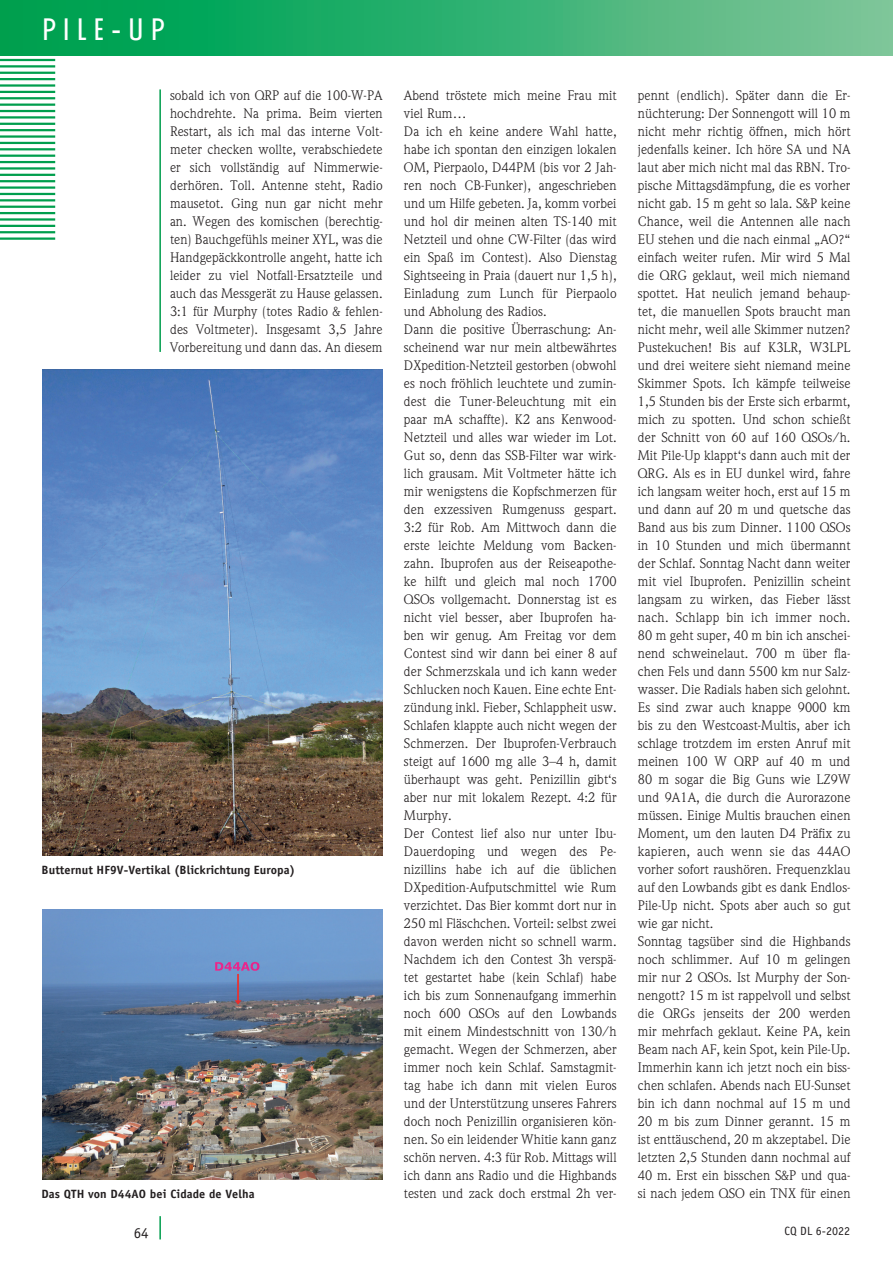
<style>
.page{position:relative;width:893px;height:1263px;background:#fff}
.page>*{position:absolute;margin:0;border:0;box-sizing:border-box;transform-origin:0 0}
.t1{font:condensed 30px "Limerick";letter-spacing:.26em;color:#fff}
.t2{font:15px "Officina Sans";color:#231f20}
.t3{font:13.5px/18px "Weidemann";letter-spacing:.005em;color:#231f20}
.t4{font:700 12px "Officina Sans";letter-spacing:.005em;color:#231f20}
.t5{font:12px "Officina Sans";color:#231f20}
</style>
<div class="page">
<hr style="left:0;top:59px;width:55px;height:2px;background:#009e4d">
<hr style="left:0;top:65px;width:55px;height:2px;background:#009e4d">
<hr style="left:0;top:72px;width:55px;height:2px;background:#009e4d">
<hr style="left:0;top:78px;width:55px;height:2px;background:#009e4d">
<hr style="left:0;top:84px;width:55px;height:3px;background:#009e4d">
<hr style="left:0;top:91px;width:55px;height:2px;background:#009e4d">
<hr style="left:0;top:97px;width:55px;height:2px;background:#009e4d">
<hr style="left:0;top:104px;width:55px;height:2px;background:#009e4d">
<hr style="left:0;top:110px;width:55px;height:2px;background:#009e4d">
<hr style="left:0;top:116px;width:55px;height:3px;background:#009e4d">
<hr style="left:0;top:123px;width:55px;height:2px;background:#009e4d">
<hr style="left:0;top:129px;width:55px;height:2px;background:#009e4d">
<hr style="left:0;top:135px;width:55px;height:3px;background:#009e4d">
<hr style="left:0;top:142px;width:55px;height:2px;background:#009e4d">
<hr style="left:0;top:148px;width:55px;height:2px;background:#009e4d">
<hr style="left:0;top:155px;width:55px;height:2px;background:#009e4d">
<hr style="left:0;top:161px;width:55px;height:2px;background:#009e4d">
<hr style="left:0;top:167px;width:55px;height:3px;background:#009e4d">
<hr style="left:0;top:174px;width:55px;height:2px;background:#009e4d">
<hr style="left:0;top:180px;width:55px;height:2px;background:#009e4d">
<hr style="left:0;top:186px;width:55px;height:3px;background:#009e4d">
<hr style="left:0;top:193px;width:55px;height:2px;background:#009e4d">
<hr style="left:0;top:199px;width:55px;height:2px;background:#009e4d">
<hr style="left:0;top:206px;width:55px;height:2px;background:#009e4d">
<hr style="left:0;top:212px;width:55px;height:2px;background:#009e4d">
<hr style="left:0;top:218px;width:55px;height:3px;background:#009e4d">
<hr style="left:0;top:225px;width:55px;height:2px;background:#009e4d">
<hr style="left:0;top:231px;width:55px;height:2px;background:#009e4d">
<hr style="left:0;top:237px;width:55px;height:3px;background:#009e4d">
<div style="left:0;top:0;width:893px;height:55px;background:linear-gradient(to right,#009d49,#7cc498)"></div>
<hr style="left:159px;top:1216px;width:2px;height:23px;background:#009e4d">
<img style="left:43px;top:370px;width:340px;height:485px">
<img style="left:43px;top:910px;width:340px;height:270px">
<hr style="left:159px;top:89px;width:2px;height:263px;background:#009e4d">
<h1 class="t1" style="left:42px;top:12px;width:123px">PILE-UP</h1>
<p class="t3" style="left:170px;top:86px;width:214px;text-align:justify">sobald ich von QRP auf die 100-W-PA hochdrehte. Na prima. Beim vierten Restart, als ich mal das interne Volt&shy;meter checken wollte, verabschiedete er sich vollständig auf Nimmerwie&shy;derhören. Toll. Antenne steht, Radio mausetot. Ging nun gar nicht mehr an. Wegen des komischen (berechtig&shy;ten) Bauchgefühls meiner XYL, was die Handgepäckkontrolle angeht, hatte ich leider zu viel Notfall-Ersatzteile und auch das Messgerät zu Hause gelassen.<br>3:1 für Murphy (totes Radio &amp; fehlen&shy;des Voltmeter). Insgesamt 3,5 Jahre Vorbereitung und dann das. An diesem</p>
<p class="t3" style="left:404px;top:86px;width:214px">Abend tröstete mich meine Frau mit viel Rum…<br>Da ich eh keine andere Wahl hatte, habe ich spontan den einzigen lokalen OM, Pierpaolo, D44PM (bis vor 2 Jah&shy;ren noch CB-Funker), angeschrieben und um Hilfe gebeten. Ja, komm vorbei und hol dir meinen alten TS-140 mit Netzteil und ohne CW-Filter (das wird ein Spaß im Contest). Also Dienstag Sightseeing in Praia (dauert nur 1,5 h), Einladung zum Lunch für Pierpaolo und Abholung des Radios.<br>Dann die positive Überraschung: An&shy;scheinend war nur mein altbewährtes DXpedition-Netzteil gestorben (obwohl es noch fröhlich leuchtete und zumin&shy;dest die Tuner-Beleuchtung mit ein paar mA schaffte). K2 ans Kenwood-Netzteil und alles war wieder im Lot.<br>Gut so, denn das SSB-Filter war wirk&shy;lich grausam. Mit Voltmeter hätte ich mir wenigstens die Kopfschmerzen für den exzessiven Rumgenuss gespart.<br>3:2 für Rob. Am Mittwoch dann die erste leichte Meldung vom Backen&shy;zahn. Ibuprofen aus der Reiseapothe&shy;ke hilft und gleich mal noch 1700<br>QSOs vollgemacht. Donnerstag ist es nicht viel besser, aber Ibuprofen ha&shy;ben wir genug. Am Freitag vor dem Contest sind wir dann bei einer 8 auf der Schmerzskala und ich kann weder Schlucken noch Kauen. Eine echte Ent&shy;zündung inkl. Fieber, Schlappheit usw.<br>Schlafen klappte auch nicht wegen der Schmerzen. Der Ibuprofen-Verbrauch steigt auf 1600 mg alle 3–4 h, damit überhaupt was geht. Penizillin gibt‘s aber nur mit lokalem Rezept. 4:2 für Murphy.<br>Der Contest lief also nur unter Ibu-Dauerdoping und wegen des Pe&shy;nizillins habe ich auf die üblichen DXpedition-Aufputschmittel wie Rum verzichtet. Das Bier kommt dort nur in 250 ml Fläschchen. Vorteil: selbst zwei davon werden nicht so schnell warm.<br>Nachdem ich den Contest 3h verspä&shy;tet gestartet habe (kein Schlaf) habe ich bis zum Sonnenaufgang immerhin noch 600 QSOs auf den Lowbands mit einem Mindestschnitt von 130/h gemacht. Wegen der Schmerzen, aber immer noch kein Schlaf. Samstagmit&shy;tag habe ich dann mit vielen Euros und der Unterstützung unseres Fahrers doch noch Penizillin organisieren kön&shy;nen. So ein leidender Whitie kann ganz schön nerven. 4:3 für Rob. Mittags will ich dann ans Radio und die Highbands testen und zack doch erstmal 2h ver-</p>
<p class="t3" style="left:638px;top:86px;width:214px">pennt (endlich). Später dann die Er&shy;nüchterung: Der Sonnengott will 10 m nicht mehr richtig öffnen, mich hört jedenfalls keiner. Ich höre SA und NA laut aber mich nicht mal das RBN. Tro&shy;pische Mittagsdämpfung, die es vorher nicht gab. 15 m geht so lala. S&amp;P keine Chance, weil die Antennen alle nach EU stehen und die nach einmal „AO?“ einfach weiter rufen. Mir wird 5 Mal die QRG geklaut, weil mich niemand spottet. Hat neulich jemand behaup&shy;tet, die manuellen Spots braucht man nicht mehr, weil alle Skimmer nutzen?<br>Pustekuchen! Bis auf K3LR, W3LPL und drei weitere sieht niemand meine Skimmer Spots. Ich kämpfe teilweise 1,5 Stunden bis der Erste sich erbarmt, mich zu spotten. Und schon schießt der Schnitt von 60 auf 160 QSOs/h.<br>Mit Pile-Up klappt‘s dann auch mit der QRG. Als es in EU dunkel wird, fahre ich langsam weiter hoch, erst auf 15 m und dann auf 20 m und quetsche das Band aus bis zum Dinner. 1100 QSOs in 10 Stunden und mich übermannt der Schlaf. Sonntag Nacht dann weiter mit viel Ibuprofen. Penizillin scheint langsam zu wirken, das Fieber lässt nach. Schlapp bin ich immer noch.<br>80 m geht super, 40 m bin ich anschei&shy;nend schweinelaut. 700 m über fla&shy;chen Fels und dann 5500 km nur Salz&shy;wasser. Die Radials haben sich gelohnt.<br>Es sind zwar auch knappe 9000 km bis zu den Westcoast-Multis, aber ich schlage trotzdem im ersten Anruf mit meinen 100 W QRP auf 40 m und 80 m sogar die Big Guns wie LZ9W und 9A1A, die durch die Aurorazone müssen. Einige Multis brauchen einen Moment, um den lauten D4 Präfix zu kapieren, auch wenn sie das 44AO vorher sofort raushören. Frequenzklau auf den Lowbands gibt es dank Endlos-Pile-Up nicht. Spots aber auch so gut wie gar nicht.<br>Sonntag tagsüber sind die Highbands noch schlimmer. Auf 10 m gelingen mir nur 2 QSOs. Ist Murphy der Son&shy;nengott? 15 m ist rappelvoll und selbst die QRGs jenseits der 200 werden mir mehrfach geklaut. Keine PA, kein Beam nach AF, kein Spot, kein Pile-Up.<br>Immerhin kann ich jetzt noch ein biss&shy;chen schlafen. Abends nach EU-Sunset bin ich dann nochmal auf 15 m und 20 m bis zum Dinner gerannt. 15 m ist enttäuschend, 20 m akzeptabel. Die letzten 2,5 Stunden dann nochmal auf 40 m. Erst ein bisschen S&amp;P und qua&shy;si nach jedem QSO ein TNX für einen</p>
<p class="t4" style="left:42px;top:862px;width:255px">Butternut HF9V-Vertikal (Blickrichtung Europa)</p>
<p class="t4" style="left:42px;top:1187px;width:215px">Das QTH von D44AO bei Cidade de Velha</p>
<p class="t2" style="left:134px;top:1223px;width:16px">64</p>
<p class="t5" style="left:784px;top:1224px;width:67px">CQ DL 6-2022</p>
</div>
